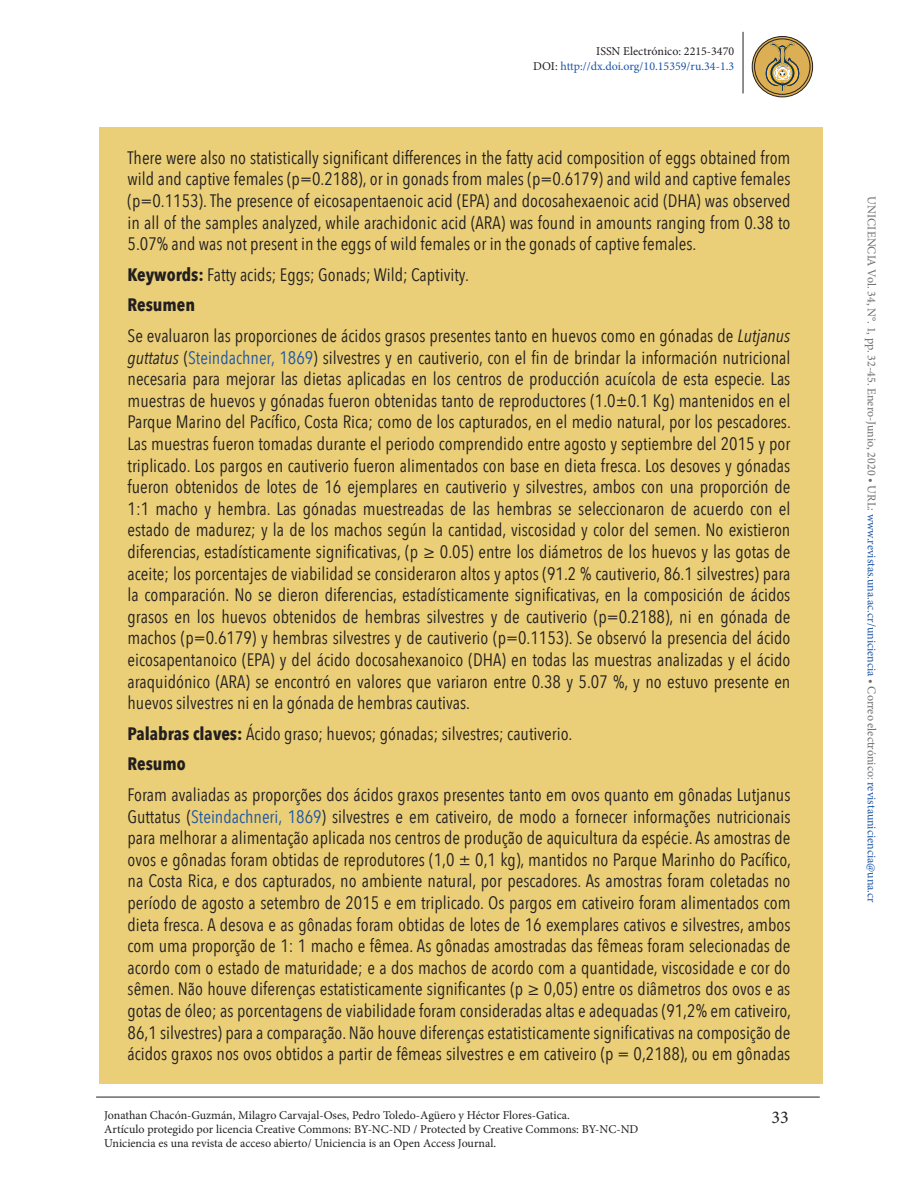
<style>
.page{position:relative;width:918px;height:1188px;background:#fff}
.page>*{position:absolute;margin:0;border:0;box-sizing:border-box;transform-origin:0 0}
.t1{font:18px/21.6px "Avenir Next Condensed";color:#231f20;text-align:justify}
.t2{font:18px "Minion Pro";color:#231f20}
.t3{font:12px/14.4px "Minion Pro";color:#231f20}
.t4{font:12px "Minion Pro";color:#6c6d70}
.t5{font:12px/14.4px "Minion Pro";color:#1e56a6;text-align:right}
.s1{color:#231f20}
.s2{font-weight:700}
.s3{font-style:italic}
.s4{color:#1e56a6}
</style>
<div class="page">
<hr style="left:743px;top:32px;width:1px;height:61px;background:#231f20">
<hr style="left:96px;top:1097px;width:724px;height:1px;background:#231f20">
<svg style="left:752px;top:37px;width:61px;height:60px"></svg>
<div style="left:754px;top:39px;width:56px;height:56px;border:1px solid #231f20;border-radius:50%"></div>
<div style="left:752px;top:36px;width:61px;height:61px;border:1px solid #231f20;border-radius:50%"></div>
<svg style="left:766px;top:42px;width:33px;height:50px"></svg>
<div style="left:99px;top:128px;width:724px;height:956px;background:#eacf78"></div>
<p class="t5" style="left:533px;top:45px;width:203px"><span class="s1">ISSN Electrónico: 2215-3470<br>DOI:</span> http://dx.doi.org/10.15359/ru.34-1.3</p>
<p class="t1" style="left:128px;top:146px;width:664px">There were also no statistically significant differences in the fatty acid composition of eggs obtained from wild and captive females (p=0.2188), or in gonads from males (p=0.6179) and wild and captive females (p=0.1153). The presence of eicosapentaenoic acid (EPA) and docosahexaenoic acid (DHA) was observed in all of the samples analyzed, while arachidonic acid (ARA) was found in amounts ranging from 0.38 to 5.07% and was not present in the eggs of wild females or in the gonads of captive females.</p>
<p class="t1" style="left:128px;top:258px;width:664px;line-height:30.6px;text-align:left"><span class="s2">Keywords:</span> Fatty acids; Eggs; Gonads; Wild; Captivity.<br><span class="s2">Resumen<br></span>Se evaluaron las proporciones de ácidos grasos presentes tanto en huevos como en gónadas de <span class="s3">Lutjanus</span></p>
<p class="t1" style="left:128px;top:346px;width:665px"><span class="s3">guttatus</span> (<span class="s4">Steindachner, 1869</span>) silvestres y en cautiverio, con el fin de brindar la información nutricional necesaria para mejorar las dietas aplicadas en los centros de producción acuícola de esta especie<span class="s3">.</span> Las muestras de huevos y gónadas fueron obtenidas tanto de reproductores (1.0±0.1 Kg) mantenidos en el Parque Marino del Pacífico, Costa Rica; como de los capturados, en el medio natural, por los pescadores.<br>Las muestras fueron tomadas durante el periodo comprendido entre agosto y septiembre del 2015 y por triplicado. Los pargos en cautiverio fueron alimentados con base en dieta fresca. Los desoves y gónadas fueron obtenidos de lotes de 16 ejemplares en cautiverio y silvestres, ambos con una proporción de 1:1 macho y hembra. Las gónadas muestreadas de las hembras se seleccionaron de acuerdo con el estado de madurez; y la de los machos según la cantidad, viscosidad y color del semen. No existieron diferencias, estadísticamente significativas, (p ≥ 0.05) entre los diámetros de los huevos y las gotas de aceite; los porcentajes de viabilidad se consideraron altos y aptos (91.2 % cautiverio, 86.1 silvestres) para la comparación. No se dieron diferencias, estadísticamente significativas, en la composición de ácidos grasos en los huevos obtenidos de hembras silvestres y de cautiverio (p=0.2188), ni en gónada de machos (p=0.6179) y hembras silvestres y de cautiverio (p=0.1153). Se observó la presencia del ácido eicosapentanoico (EPA) y del ácido docosahexanoico (DHA) en todas las muestras analizadas y el ácido araquidónico (ARA) se encontró en valores que variaron entre 0.38 y 5.07 %, y no estuvo presente en huevos silvestres ni en la gónada de hembras cautivas.</p>
<p class="t1" style="left:128px;top:717px;width:446px;line-height:30.6px"><span class="s2">Palabras claves:</span> Ácido graso; huevos; gónadas; silvestres; cautiverio.<br><span class="s2">Resumo</span></p>
<p class="t1" style="left:128px;top:783px;width:665px">Foram avaliadas as proporções dos ácidos graxos presentes tanto em ovos quanto em gônadas Lutjanus Guttatus (<span class="s4">Steindachneri, 1869</span>) silvestres e em cativeiro, de modo a fornecer informações nutricionais para melhorar a alimentação aplicada nos centros de produção de aquicultura da espécie. As amostras de ovos e gônadas foram obtidas de reprodutores (1,0 ± 0,1 kg), mantidos no Parque Marinho do Pacífico, na Costa Rica, e dos capturados, no ambiente natural, por pescadores. As amostras foram coletadas no período de agosto a setembro de 2015 e em triplicado. Os pargos em cativeiro foram alimentados com dieta fresca. A desova e as gônadas foram obtidas de lotes de 16 exemplares cativos e silvestres, ambos com uma proporção de 1: 1 macho e fêmea. As gônadas amostradas das fêmeas foram selecionadas de acordo com o estado de maturidade; e a dos machos de acordo com a quantidade, viscosidade e cor do sêmen. Não houve diferenças estatisticamente significantes (p ≥ 0,05) entre os diâmetros dos ovos e as gotas de óleo; as porcentagens de viabilidade foram consideradas altas e adequadas (91,2% em cativeiro, 86,1 silvestres) para a comparação. Não houve diferenças estatisticamente significativas na composição de ácidos graxos nos ovos obtidos a partir de fêmeas silvestres e em cativeiro (p = 0,2188), ou em gônadas</p>
<p class="t3" style="left:104px;top:1108px;width:536px">Jonathan Chacón-Guzmán, Milagro Carvajal-Oses, Pedro Toledo-Agüero y Héctor Flores-Gatica.<br>Artículo protegido por licencia Creative Commons: BY-NC-ND / Protected by Creative Commons: BY-NC-ND<br>Uniciencia es una revista de acceso abierto/ Uniciencia is an Open Access Journal.</p>
<p class="t2" style="left:771px;top:1105px;width:19px">33</p>
<p class="t4" style="left:880px;top:196px;width:708px;rotate:90deg">UNICIENCIA Vol. 34, N°. 1, pp. 32-45. Enero-Junio, 2020 • URL: <span class="s4">www.revistas.una.ac.cr/uniciencia</span> • Correo electrónico: <span class="s4">revistauniciencia@una.cr</span></p>
</div>
